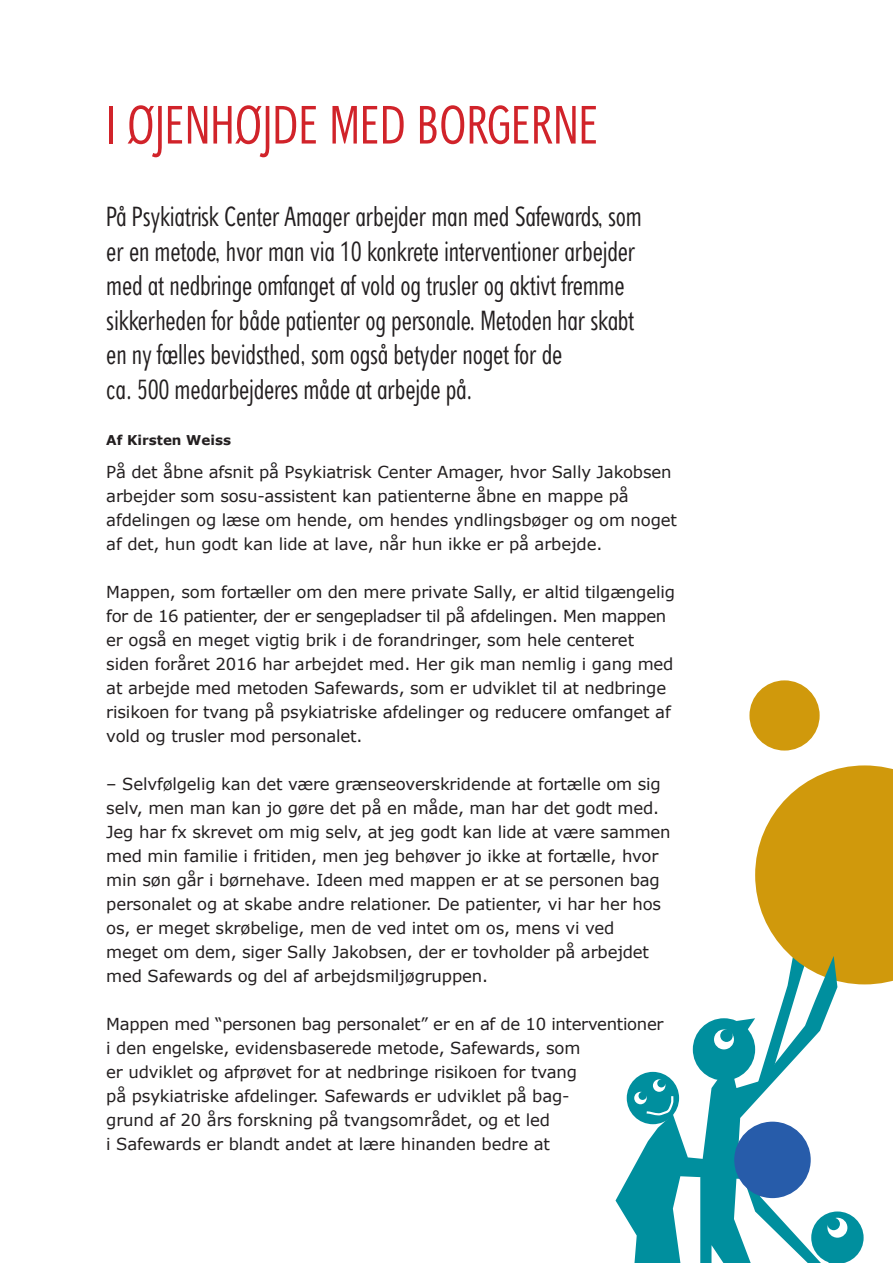
<style>
.page{position:relative;width:893px;height:1263px;background:#fff}
.page>*{position:absolute;margin:0;border:0;box-sizing:border-box;transform-origin:0 0}
.rubrik{font:condensed 55.5px "Ulissa";color:#d1232a}
.under{font:condensed 28.5px "Ulissa";letter-spacing:-.01em;color:#231f20}
.Brødtekst{font:16.5px/24px "Verdana";letter-spacing:-.01em;color:#231f20}
.byline{font:700 13.5px "Verdana";color:#231f20}
</style>
<div class="page">
<svg style="left:615px;top:765px;width:278px;height:498px"></svg>
<div style="left:720px;top:1029px;width:13px;height:13px;background:#008f9e;border-radius:50%"></div>
<div style="left:638px;top:1092px;width:9px;height:8px;background:#008f9e;border-radius:50%"></div>
<div style="left:657px;top:1079px;width:8px;height:8px;background:#008f9e;border-radius:50%"></div>
<div style="left:827px;top:1218px;width:20px;height:20px;background:#fff;border-radius:50%"></div>
<div style="left:827px;top:1218px;width:13px;height:12px;background:#008f9e;border-radius:50%"></div>
<div style="left:734px;top:1122px;width:77px;height:76px;background:#275caa;border-radius:50%"></div>
<div style="left:749px;top:680px;width:71px;height:70px;background:#d0990c;border-radius:50%"></div>
<p class="rubrik" style="left:106px;top:94px;width:494px">I ØJENHØJDE MED BORGERNE</p>
<p class="under" style="left:106px;top:200px;width:537px">På Psykiatrisk Center Amager arbejder man med Safewards, som</p>
<p class="under" style="left:106px;top:235px;width:531px">er en metode, hvor man via 10 konkrete interventioner arbejder</p>
<p class="under" style="left:106px;top:269px;width:520px">med at nedbringe omfanget af vold og trusler og aktivt fremme</p>
<p class="under" style="left:106px;top:304px;width:530px">sikkerheden for både patienter og personale. Metoden har skabt</p>
<p class="under" style="left:106px;top:338px;width:458px">en ny fælles bevidsthed, som også betyder noget for de</p>
<p class="under" style="left:106px;top:373px;width:368px">ca. 500 medarbejderes måde at arbejde på.</p>
<p class="byline" style="left:106px;top:431px;width:126px">Af Kirsten Weiss</p>
<p class="Brødtekst" style="left:106px;top:459px;width:572px">På det åbne afsnit på Psykiatrisk Center Amager, hvor Sally Jakobsen arbejder som sosu-assistent kan patienterne åbne en mappe på afdelingen og læse om hende, om hendes yndlingsbøger og om noget af det, hun godt kan lide at lave, når hun ikke er på arbejde.</p>
<p class="Brødtekst" style="left:106px;top:579px;width:570px">Mappen, som fortæller om den mere private Sally, er altid tilgængelig for de 16 patienter, der er sengepladser til på afdelingen. Men mappen er også en meget vigtig brik i de forandringer, som hele centeret siden foråret 2016 har arbejdet med. Her gik man nemlig i gang med at arbejde med metoden Safewards, som er udviklet til at nedbringe risikoen for tvang på psykiatriske afdelinger og reducere omfanget af vold og trusler mod personalet.</p>
<p class="Brødtekst" style="left:106px;top:771px;width:566px">– Selvfølgelig kan det være grænseoverskridende at fortælle om sig selv, men man kan jo gøre det på en måde, man har det godt med.<br>Jeg har fx skrevet om mig selv, at jeg godt kan lide at være sammen med min familie i fritiden, men jeg behøver jo ikke at fortælle, hvor min søn går i børnehave. Ideen med mappen er at se personen bag personalet og at skabe andre relationer. De patienter, vi har her hos os, er meget skrøbelige, men de ved intet om os, mens vi ved<br>meget om dem, siger Sally Jakobsen, der er tovholder på arbejdet med Safewards og del af arbejdsmiljøgruppen.</p>
<p class="Brødtekst" style="left:106px;top:1011px;width:559px">Mappen med “personen bag personalet” er en af de 10 interventioner i den engelske, evidensbaserede metode, Safewards, som<br>er udviklet og afprøvet for at nedbringe risikoen for tvang<br>på psykiatriske afdelinger. Safewards er udviklet på bag-<br>grund af 20 års forskning på tvangsområdet, og et led<br>i Safewards er blandt andet at lære hinanden bedre at</p>
</div>
